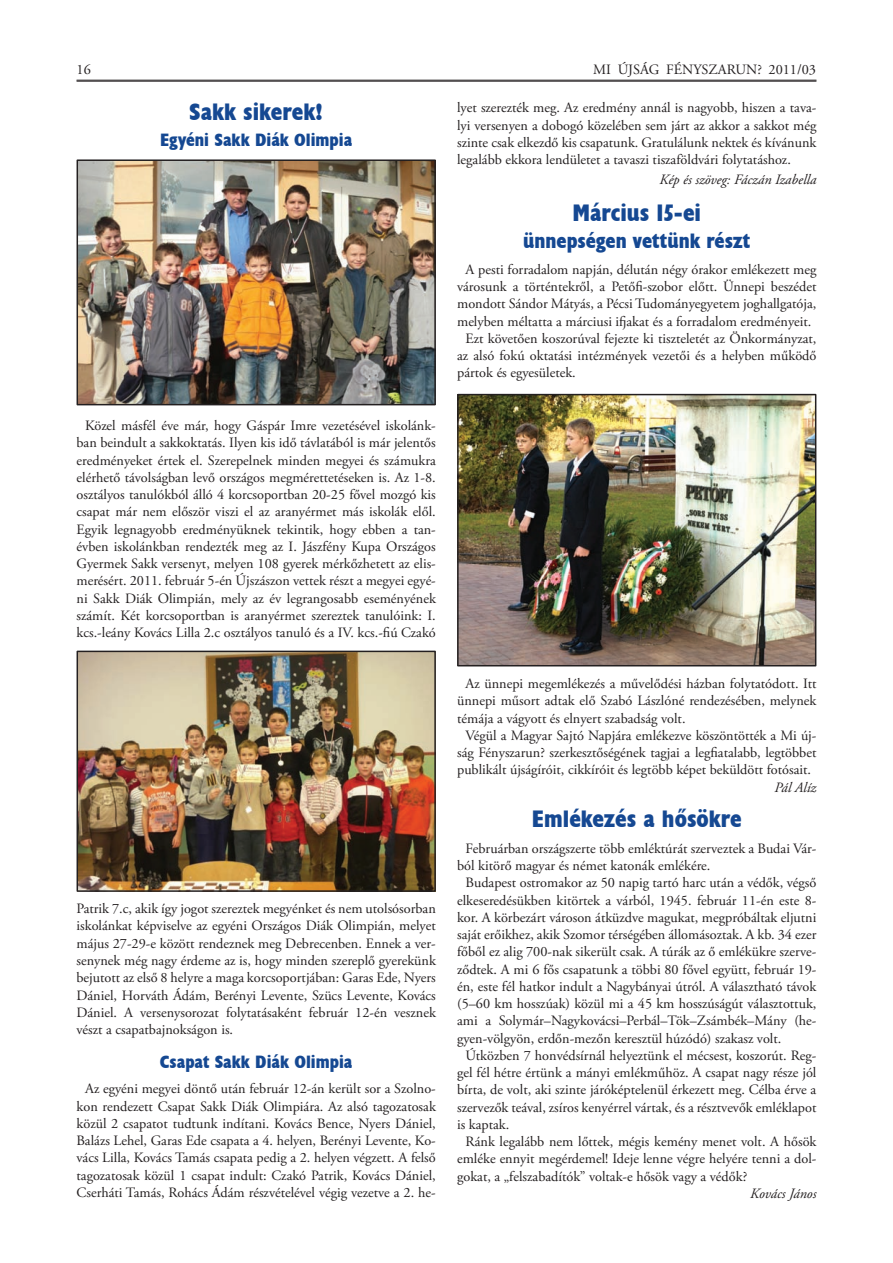
<style>
.page{position:relative;width:893px;height:1263px;background:#fff}
.page>*{position:absolute;margin:0;border:0;box-sizing:border-box;transform-origin:0 0}
.t1{font:24px "Husa HU";color:#154892}
.t2{font:21px "Husa HU";color:#154892}
.t3{font:18px "Husa HU";color:#154892}
.t4{font:14.25px/17.2px "Adobe Garamond Pro";color:#231f20;text-align:center}
.t5{font:italic 14.25px "Adobe Garamond Pro";color:#231f20}
</style>
<div class="page">
<hr style="left:77px;top:80px;width:739px;height:1px;background:#231f20">
<hr style="left:77px;top:81px;width:739px;height:1px;background:#231f20">
<img style="left:80px;top:162px;width:353px;height:240px">
<div style="left:77px;top:159px;width:359px;height:246px;border:2px solid #231f20"></div>
<img style="left:80px;top:654px;width:353px;height:235px">
<div style="left:77px;top:651px;width:359px;height:241px;border:2px solid #231f20"></div>
<img style="left:460px;top:397px;width:353px;height:266px">
<div style="left:457px;top:394px;width:359px;height:272px;border:2px solid #231f20"></div>
<p class="t4" style="left:77px;top:61px;width:16px">16</p>
<p class="t4" style="left:593px;top:61px;width:224px">MI ÚJSÁG FÉNYSZARUN? 2011/03</p>
<h1 class="t1" style="left:189px;top:97px;width:135px">Sakk sikerek!</h1>
<p class="t3" style="left:160px;top:128px;width:194px">Egyéni Sakk Diák Olimpia</p>
<p class="t4" style="left:457px;top:100px;width:361px;text-align:justify">lyet szerezték meg. Az eredmény annál is nagyobb, hiszen a tava&shy;lyi versenyen a dobogó közelében sem járt az akkor a sakkot még szinte csak elkezdő kis csapatunk. Gratulálunk nektek és kívánunk legalább ekkora lendületet a tavaszi tiszaföldvári folytatáshoz.</p>
<p class="t5" style="left:660px;top:171px;width:158px">Kép és szöveg: Fáczán Izabella</p>
<h1 class="t1" style="left:572px;top:198px;width:130px">Március 15-ei</h1>
<h2 class="t2" style="left:523px;top:228px;width:229px">ünnepségen vettünk részt</h2>
<p class="t4" style="left:466px;top:261px;width:352px">A pesti forradalom napján, délután négy órakor emlékezett meg</p>
<p class="t4" style="left:457px;top:279px;width:361px">városunk a történtekről, a Petőfi-szobor előtt. Ünnepi beszédet</p>
<p class="t4" style="left:457px;top:296px;width:361px">mondott Sándor Mátyás, a Pécsi Tudományegyetem joghallgatója,</p>
<p class="t4" style="left:457px;top:313px;width:356px">melyben méltatta a márciusi ifjakat és a forradalom eredményeit.</p>
<p class="t4" style="left:466px;top:330px;width:352px">Ezt követően koszorúval fejezte ki tiszteletét az Önkormányzat,</p>
<p class="t4" style="left:457px;top:348px;width:361px">az alsó fokú oktatási intézmények vezetői és a helyben működő</p>
<p class="t4" style="left:457px;top:365px;width:120px">pártok és egyesületek.</p>
<p class="t4" style="left:77px;top:417px;width:361px">Közel másfél éve már, hogy Gáspár Imre vezetésével iskolánk&shy;ban beindult a sakkoktatás. Ilyen kis idő távlatából is már jelentős eredményeket értek el. Szerepelnek minden megyei és számukra elérhető távolságban levő országos megmérettetéseken is. Az 1-8. osztályos tanulókból álló 4 korcsoportban 20-25 fővel mozgó kis csapat már nem először viszi el az aranyérmet más iskolák elől.<br>Egyik legnagyobb eredményüknek tekintik, hogy ebben a tan&shy;évben iskolánkban rendezték meg az I. Jászfény Kupa Országos Gyermek Sakk versenyt, melyen 108 gyerek mérkőzhetett az elis&shy;merésért. 2011. február 5-én Újszászon vettek részt a megyei egyé&shy;ni Sakk Diák Olimpián, mely az év legrangosabb eseményének számít. Két korcsoportban is aranyérmet szereztek tanulóink: I. kcs.-leány Kovács Lilla 2.c osztályos tanuló és a IV. kcs.-fiú Czakó</p>
<p class="t4" style="left:77px;top:900px;width:361px;text-align:justify">Patrik 7.c, akik így jogot szereztek megyénket és nem utolsósorban iskolánkat képviselve az egyéni Országos Diák Olimpián, melyet május 27-29-e között rendeznek meg Debrecenben. Ennek a ver&shy;senynek még nagy érdeme az is, hogy minden szereplő gyerekünk bejutott az első 8 helyre a maga korcsoportjában: Garas Ede, Nyers Dániel, Horváth Ádám, Berényi Levente, Szücs Levente, Kovács Dániel. A versenysorozat folytatásaként február 12-én vesznek vészt a csapatbajnokságon is.</p>
<p class="t3" style="left:160px;top:1050px;width:194px">Csapat Sakk Diák Olimpia</p>
<p class="t4" style="left:77px;top:1081px;width:361px">Az egyéni megyei döntő után február 12-án került sor a Szolno&shy;kon rendezett Csapat Sakk Diák Olimpiára. Az alsó tagozatosak közül 2 csapatot tudtunk indítani. Kovács Bence, Nyers Dániel, Balázs Lehel, Garas Ede csapata a 4. helyen, Berényi Levente, Ko&shy;vács Lilla, Kovács Tamás csapata pedig a 2. helyen végzett. A felső tagozatosak közül 1 csapat indult: Czakó Patrik, Kovács Dániel, Cserháti Tamás, Rohács Ádám részvételével végig vezetve a 2. he-</p>
<p class="t4" style="left:466px;top:675px;width:352px">Az ünnepi megemlékezés a művelődési házban folytatódott. Itt</p>
<p class="t4" style="left:457px;top:693px;width:361px">ünnepi műsort adtak elő Szabó Lászlóné rendezésében, melynek</p>
<p class="t4" style="left:457px;top:710px;width:230px">témája a vágyott és elnyert szabadság volt.</p>
<p class="t4" style="left:466px;top:727px;width:352px">Végül a Magyar Sajtó Napjára emlékezve köszöntötték a Mi új-</p>
<p class="t4" style="left:457px;top:744px;width:361px">ság Fényszarun? szerkesztőségének tagjai a legfiatalabb, legtöbbet</p>
<p class="t4" style="left:457px;top:762px;width:355px">publikált újságíróit, cikkíróit és legtöbb képet beküldött fotósait.</p>
<p class="t5" style="left:774px;top:778px;width:43px">Pál Alíz</p>
<h1 class="t1" style="left:532px;top:804px;width:211px">Emlékezés a hősökre</h1>
<p class="t4" style="left:466px;top:840px;width:352px">Februárban országszerte több emléktúrát szerveztek a Budai Vár-</p>
<p class="t4" style="left:457px;top:857px;width:255px">ból kitörő magyar és német katonák emlékére.</p>
<p class="t4" style="left:466px;top:875px;width:352px">Budapest ostromakor az 50 napig tartó harc után a védők, végső</p>
<p class="t4" style="left:457px;top:892px;width:361px">elkeseredésükben kitörtek a várból, 1945. február 11-én este 8-</p>
<p class="t4" style="left:457px;top:909px;width:361px">kor. A körbezárt városon átküzdve magukat, megpróbáltak eljutni</p>
<p class="t4" style="left:457px;top:926px;width:361px">saját erőikhez, akik Szomor térségében állomásoztak. A kb. 34 ezer</p>
<p class="t4" style="left:457px;top:944px;width:361px">főből ez alig 700-nak sikerült csak. A túrák az ő emlékükre szerve-</p>
<p class="t4" style="left:457px;top:961px;width:361px">ződtek. A mi 6 fős csapatunk a többi 80 fővel együtt, február 19-</p>
<p class="t4" style="left:457px;top:978px;width:361px">én, este fél hatkor indult a Nagybányai útról. A választható távok</p>
<p class="t4" style="left:457px;top:995px;width:361px">(5–60 km hosszúak) közül mi a 45 km hosszúságút választottuk,</p>
<p class="t4" style="left:457px;top:1013px;width:361px">ami a Solymár–Nagykovácsi–Perbál–Tök–Zsámbék–Mány (he-</p>
<p class="t4" style="left:457px;top:1030px;width:326px">gyen-völgyön, erdőn-mezőn keresztül húzódó) szakasz volt.</p>
<p class="t4" style="left:466px;top:1047px;width:352px">Útközben 7 honvédsírnál helyeztünk el mécsest, koszorút. Reg-</p>
<p class="t4" style="left:457px;top:1064px;width:361px">gel fél hétre értünk a mányi emlékműhöz. A csapat nagy része jól</p>
<p class="t4" style="left:457px;top:1082px;width:361px">bírta, de volt, aki szinte járóképtelenül érkezett meg. Célba érve a</p>
<p class="t4" style="left:457px;top:1099px;width:361px">szervezők teával, zsíros kenyérrel vártak, és a résztvevők emléklapot</p>
<p class="t4" style="left:457px;top:1116px;width:54px">is kaptak.</p>
<p class="t4" style="left:466px;top:1133px;width:352px">Ránk legalább nem lőttek, mégis kemény menet volt. A hősök</p>
<p class="t4" style="left:457px;top:1151px;width:361px">emléke ennyit megérdemel! Ideje lenne végre helyére tenni a dol-</p>
<p class="t4" style="left:457px;top:1168px;width:292px">gokat, a „felszabadítók” voltak-e hősök vagy a védők?</p>
<p class="t5" style="left:750px;top:1185px;width:68px">Kovács János</p>
</div>
